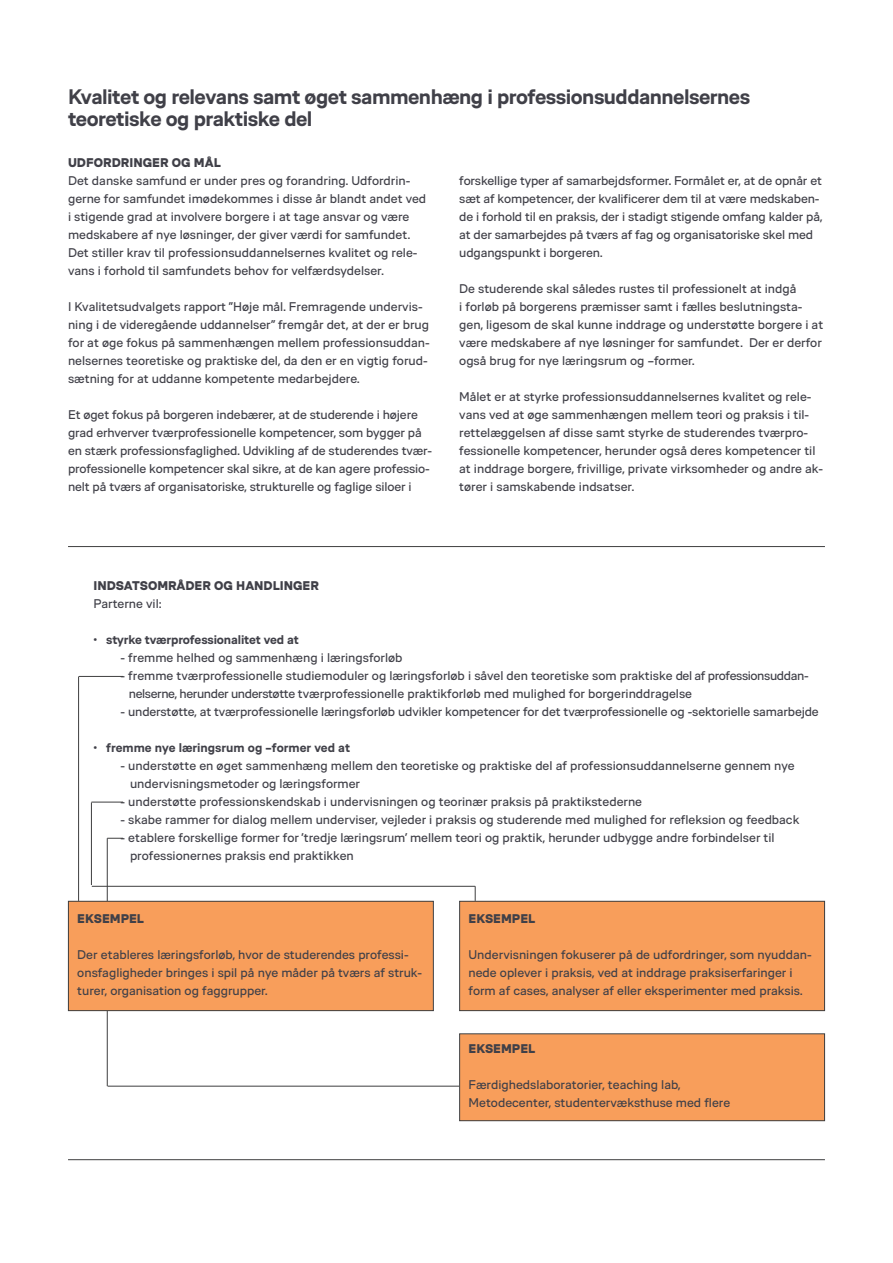
<style>
.page{position:relative;width:893px;height:1263px;background:#fff}
.page>*{position:absolute;margin:0;border:0;box-sizing:border-box;transform-origin:0 0}
.t1{font:700 21px/22.5px "VIA Type";letter-spacing:-.025em;color:#404048}
.t2{font:12.6px/18px "VIA Type";color:#404048}
.t3{font:900 12.6px "VIA Type";color:#404048}
.t4{font:700 12.6px "VIA Type";letter-spacing:-.005em;color:#404048}
</style>
<div class="page">
<div style="left:460px;top:901px;width:365px;height:109px;background:#f89e5b"></div>
<div style="left:459px;top:901px;width:366px;height:110px;border:1px solid #3e3e3f"></div>
<div style="left:460px;top:1034px;width:365px;height:87px;background:#f89e5b"></div>
<div style="left:459px;top:1033px;width:366px;height:88px;border:1px solid #3e3e3f"></div>
<hr style="left:68px;top:546px;width:757px;height:1px;background:#3e3e3f">
<hr style="left:68px;top:1159px;width:757px;height:1px;background:#3e3e3f">
<hr style="left:79px;top:676px;width:44px;height:1px;background:#3e3e3f">
<hr style="left:78px;top:676px;width:1px;height:225px;background:#3e3e3f">
<hr style="left:91px;top:802px;width:32px;height:1px;background:#3e3e3f">
<hr style="left:91px;top:802px;width:1px;height:83px;background:#3e3e3f">
<hr style="left:92px;top:886px;width:383px;height:1px;background:#3e3e3f">
<svg style="left:108px;top:838px;width:15px;height:1px"></svg>
<hr style="left:107px;top:838px;width:1px;height:248px;background:#3e3e3f">
<hr style="left:108px;top:1086px;width:351px;height:1px;background:#3e3e3f">
<div style="left:68px;top:901px;width:365px;height:109px;background:#f89e5b"></div>
<div style="left:68px;top:901px;width:366px;height:110px;border:1px solid #3e3e3f"></div>
<svg style="left:475px;top:886px;width:1px;height:15px"></svg>
<h1 class="t1" style="left:68px;top:85px;width:684px">Kvalitet og relevans samt øget sammenhæng i professionsuddannelsernes teoretiske og praktiske del</h1>
<p class="t3" style="left:68px;top:154px;width:154px">UDFORDRINGER OG MÅL</p>
<p class="t2" style="left:68px;top:171px;width:360px">Det danske samfund er under pres og forandring. Udfordrin&shy;gerne for samfundet imødekommes i disse år blandt andet ved i stigende grad at involvere borgere i at tage ansvar og være medskabere af nye løsninger, der giver værdi for samfundet.<br>Det stiller krav til professionsuddannelsernes kvalitet og rele&shy;vans i forhold til samfundets behov for velfærdsydelser.</p>
<p class="t2" style="left:68px;top:297px;width:363px">I Kvalitetsudvalgets rapport ”Høje mål. Fremragende undervis&shy;ning i de videregående uddannelser” fremgår det, at der er brug for at øge fokus på sammenhængen mellem professionsuddan&shy;nelsernes teoretiske og praktiske del, da den er en vigtig forud&shy;sætning for at uddanne kompetente medarbejdere.</p>
<p class="t2" style="left:68px;top:405px;width:366px">Et øget fokus på borgeren indebærer, at de studerende i højere grad erhverver tværprofessionelle kompetencer, som bygger på en stærk professionsfaglighed. Udvikling af de studerendes tvær&shy;professionelle kompetencer skal sikre, at de kan agere professio&shy;nelt på tværs af organisatoriske, strukturelle og faglige siloer i</p>
<p class="t2" style="left:459px;top:171px;width:365px">forskellige typer af samarbejdsformer. Formålet er, at de opnår et sæt af kompetencer, der kvalificerer dem til at være medskaben&shy;de i forhold til en praksis, der i stadigt stigende omfang kalder på, at der samarbejdes på tværs af fag og organisatoriske skel med udgangspunkt i borgeren.</p>
<p class="t2" style="left:459px;top:279px;width:365px">De studerende skal således rustes til professionelt at indgå<br>i forløb på borgerens præmisser samt i fælles beslutningsta&shy;gen, ligesom de skal kunne inddrage og understøtte borgere i at være medskabere af nye løsninger for samfundet. Der er derfor også brug for nye læringsrum og –former.</p>
<p class="t2" style="left:459px;top:387px;width:365px">Målet er at styrke professionsuddannelsernes kvalitet og rele&shy;vans ved at øge sammenhængen mellem teori og praksis i til&shy;rettelæggelsen af disse samt styrke de studerendes tværpro&shy;fessionelle kompetencer, herunder også deres kompetencer til at inddrage borgere, frivillige, private virksomheder og andre ak&shy;tører i samskabende indsatser.</p>
<p class="t3" style="left:94px;top:577px;width:227px">INDSATSOMRÅDER OG HANDLINGER</p>
<p class="t2" style="left:94px;top:594px;width:70px">Parterne vil:</p>
<p class="t4" style="left:94px;top:632px;width:207px">• styrke tværprofessionalitet ved at</p>
<p class="t2" style="left:121px;top:648px;width:284px">- fremme helhed og sammenhæng i læringsforløb</p>
<p class="t2" style="left:129px;top:666px;width:681px;text-indent:-8px">- fremme tværprofessionelle studiemoduler og læringsforløb i såvel den teoretiske som praktiske del af professionsuddan&shy;nelserne, herunder understøtte tværprofessionelle praktikforløb med mulighed for borgerinddragelse</p>
<p class="t2" style="left:121px;top:702px;width:700px">- understøtte, at tværprofessionelle læringsforløb udvikler kompetencer for det tværprofessionelle og -sektorielle samarbejde</p>
<p class="t4" style="left:94px;top:740px;width:258px">• fremme nye læringsrum og –former ved at</p>
<p class="t2" style="left:130px;top:756px;width:666px;text-indent:-9px">- understøtte en øget sammenhæng mellem den teoretiske og praktiske del af professionsuddannelserne gennem nye undervisningsmetoder og læringsformer</p>
<p class="t2" style="left:121px;top:792px;width:523px">- understøtte professionskendskab i undervisningen og teorinær praksis på praktikstederne</p>
<p class="t2" style="left:121px;top:810px;width:680px">- skabe rammer for dialog mellem underviser, vejleder i praksis og studerende med mulighed for refleksion og feedback</p>
<p class="t2" style="left:130px;top:828px;width:646px;text-indent:-9px">- etablere forskellige former for ’tredje læringsrum’ mellem teori og praktik, herunder udbygge andre forbindelser til professionernes praksis end praktikken</p>
<p class="t3" style="left:77px;top:910px;width:68px">EKSEMPEL</p>
<p class="t2" style="left:77px;top:945px;width:346px">Der etableres læringsforløb, hvor de studerendes professi&shy;onsfagligheder bringes i spil på nye måder på tværs af struk&shy;turer, organisation og faggrupper.</p>
<p class="t3" style="left:468px;top:910px;width:68px">EKSEMPEL</p>
<p class="t2" style="left:468px;top:945px;width:345px">Undervisningen fokuserer på de udfordringer, som nyuddan&shy;nede oplever i praksis, ved at inddrage praksiserfaringer i form af cases, analyser af eller eksperimenter med praksis.</p>
<p class="t3" style="left:468px;top:1041px;width:68px">EKSEMPEL</p>
<p class="t2" style="left:468px;top:1076px;width:263px">Færdighedslaboratorier, teaching lab,<br>Metodecenter, studentervæksthuse med flere</p>
</div>
